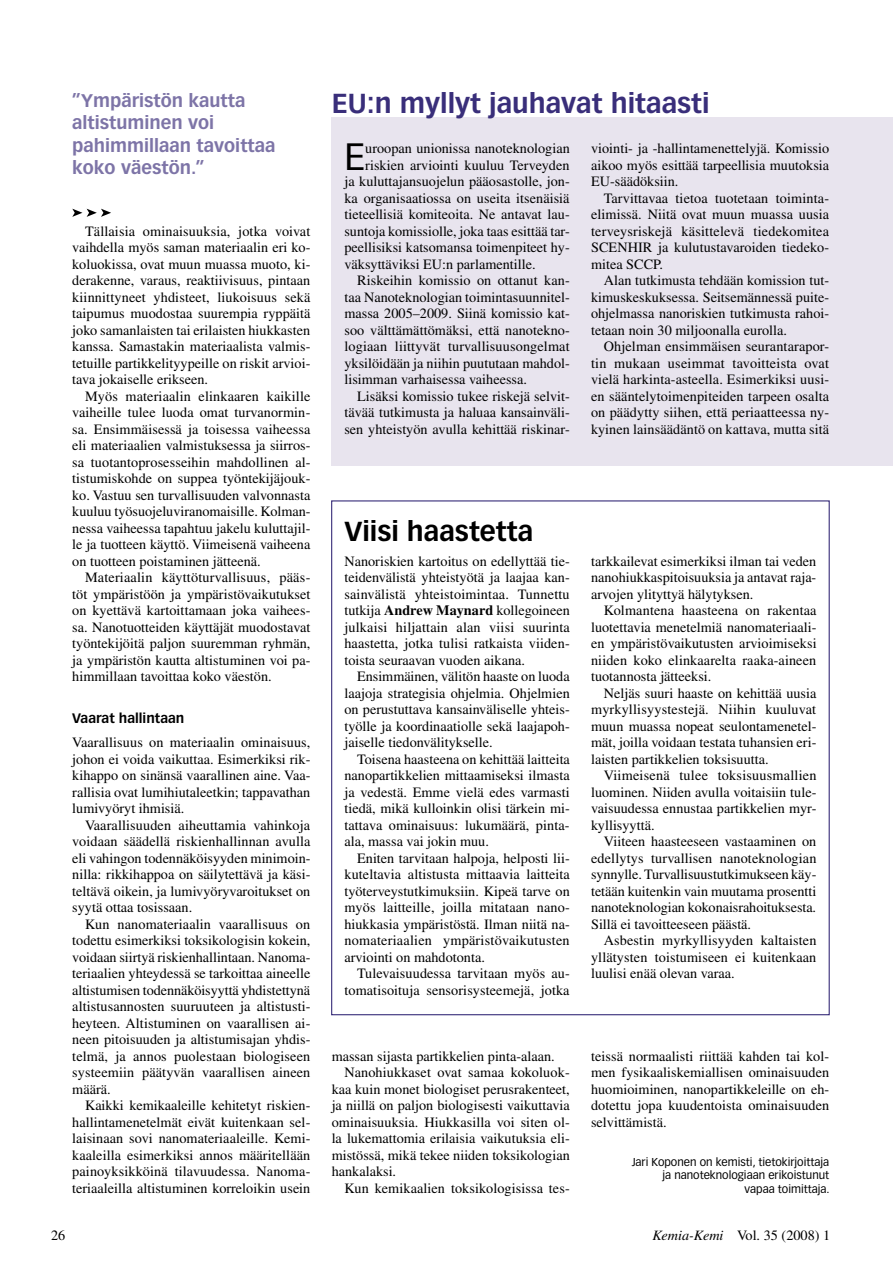
<style>
.page{position:relative;width:893px;height:1263px;background:#fff}
.page>*{position:absolute;margin:0;border:0;box-sizing:border-box;transform-origin:0 0}
.Leipis_9_5_ei_sis{font:37.35px "Vectora LH";color:#000}
.Pieni_otsikko{font:700 27px "Vectora LH";color:#392e7a}
.Pieni_otsikko-2{font:700 27px "Vectora LH";color:#000}
.Väliotsikko{font:700 18px/22.5px "Vectora LH";color:#7d74a7}
.Leipis_9_5{font:14.25px/16.5px "Times";color:#000;text-align:justify}
.Leipis_9_5_ei_sis-2{font:14.25px/16.5px "Times";color:#000;text-align:justify}
.Väliotsikko-2{font:700 13.5px "Vectora LH";color:#000}
.Teksti_loppuun{font:11.25px "Vectora LH";color:#000}
.s1{font-weight:700}
.s2{font-style:italic}
</style>
<div class="page">
<div style="left:332px;top:117px;width:561px;height:349px;background:#e8e4ee"></div>
<svg style="left:72px;top:209px;width:39px;height:8px"></svg>
<p class="Väliotsikko" style="left:72px;top:89px;width:205px">”Ympäristön kautta altistuminen voi pahimmillaan tavoittaa koko väestön.”</p>
<p class="Leipis_9_5" style="left:72px;top:222px;width:240px;text-indent:13px">Tällaisia ominaisuuksia, jotka voivat vaihdella myös saman materiaalin eri ko&shy;koluokissa, ovat muun muassa muoto, ki&shy;derakenne, varaus, reaktiivisuus, pintaan kiinnittyneet yhdisteet, liukoisuus sekä taipumus muodostaa suurempia ryppäitä joko samanlaisten tai erilaisten hiukkasten kanssa. Samastakin materiaalista valmis&shy;tetuille partikkelityypeille on riskit arvioi&shy;tava jokaiselle erikseen.</p>
<p class="Leipis_9_5" style="left:72px;top:387px;width:240px;text-indent:13px">Myös materiaalin elinkaaren kaikille vaiheille tulee luoda omat turvanormin&shy;sa. Ensimmäisessä ja toisessa vaiheessa eli materiaalien valmistuksessa ja siirros&shy;sa tuotantoprosesseihin mahdollinen al&shy;tistumiskohde on suppea työntekijäjouk&shy;ko. Vastuu sen turvallisuuden valvonnasta kuuluu työsuojeluviranomaisille. Kolman&shy;nessa vaiheessa tapahtuu jakelu kuluttajil&shy;le ja tuotteen käyttö. Viimeisenä vaiheena on tuotteen poistaminen jätteenä.</p>
<p class="Leipis_9_5" style="left:72px;top:569px;width:240px;text-indent:13px">Materiaalin käyttöturvallisuus, pääs&shy;töt ympäristöön ja ympäristövaikutukset on kyettävä kartoittamaan joka vaihees&shy;sa. Nanotuotteiden käyttäjät muodostavat työntekijöitä paljon suuremman ryhmän, ja ympäristön kautta altistuminen voi pa&shy;himmillaan tavoittaa koko väestön.</p>
<p class="Väliotsikko-2" style="left:72px;top:710px;width:114px">Vaarat hallintaan</p>
<p class="Leipis_9_5_ei_sis-2" style="left:72px;top:734px;width:240px">Vaarallisuus on materiaalin ominaisuus, johon ei voida vaikuttaa. Esimerkiksi rik&shy;kihappo on sinänsä vaarallinen aine. Vaa&shy;rallisia ovat lumihiutaleetkin; tappavathan lumivyöryt ihmisiä.</p>
<p class="Leipis_9_5" style="left:72px;top:816px;width:240px;text-indent:13px">Vaarallisuuden aiheuttamia vahinkoja voidaan säädellä riskienhallinnan avulla eli vahingon todennäköisyyden minimoin&shy;nilla: rikkihappoa on säilytettävä ja käsi&shy;teltävä oikein, ja lumivyöryvaroitukset on syytä ottaa tosissaan.</p>
<p class="Leipis_9_5" style="left:72px;top:915px;width:240px;text-indent:13px">Kun nanomateriaalin vaarallisuus on todettu esimerkiksi toksikologisin kokein, voidaan siirtyä riskienhallintaan. Nanoma&shy;teriaalien yhteydessä se tarkoittaa aineelle altistumisen todennäköisyyttä yhdistettynä altistusannosten suuruuteen ja altistusti&shy;heyteen. Altistuminen on vaarallisen ai&shy;neen pitoisuuden ja altistumisajan yhdis&shy;telmä, ja annos puolestaan biologiseen systeemiin päätyvän vaarallisen aineen määrä.</p>
<p class="Leipis_9_5" style="left:72px;top:1097px;width:240px;text-indent:13px">Kaikki kemikaaleille kehitetyt riskien&shy;hallintamenetelmät eivät kuitenkaan sel&shy;laisinaan sovi nanomateriaaleille. Kemi&shy;kaaleilla esimerkiksi annos määritellään painoyksikköinä tilavuudessa. Nanoma&shy;teriaaleilla altistuminen korreloikin usein</p>
<p class="Pieni_otsikko" style="left:332px;top:87px;width:380px">EU:n myllyt jauhavat hitaasti</p>
<p class="Leipis_9_5" style="left:591px;top:140px;width:240px">viointi- ja -hallintamenettelyjä. Komissio aikoo myös esittää tarpeellisia muutoksia EU-säädöksiin.</p>
<p class="Leipis_9_5" style="left:591px;top:189px;width:240px;text-indent:13px">Tarvittavaa tietoa tuotetaan toiminta&shy;elimissä. Niitä ovat muun muassa uusia terveysriskejä käsittelevä tiedekomitea SCENHIR ja kulutustavaroiden tiedeko&shy;mitea SCCP.</p>
<p class="Leipis_9_5" style="left:591px;top:272px;width:240px;text-indent:13px">Alan tutkimusta tehdään komission tut&shy;kimuskeskuksessa. Seitsemännessä puite&shy;ohjelmassa nanoriskien tutkimusta rahoi&shy;tetaan noin 30 miljoonalla eurolla.</p>
<p class="Leipis_9_5" style="left:591px;top:338px;width:240px;text-indent:13px">Ohjelman ensimmäisen seurantarapor&shy;tin mukaan useimmat tavoitteista ovat vielä harkinta-asteella. Esimerkiksi uusi&shy;en sääntelytoimenpiteiden tarpeen osalta on päädytty siihen, että periaatteessa ny&shy;kyinen lainsäädäntö on kattava, mutta sitä</p>
<p class="Leipis_9_5_ei_sis" style="left:344px;top:134px;width:22px">E</p>
<p class="Leipis_9_5_ei_sis-2" style="left:365px;top:140px;width:206px">uroopan unionissa nanoteknologian</p>
<p class="Leipis_9_5_ei_sis-2" style="left:365px;top:156px;width:206px">riskien arviointi kuuluu Terveyden</p>
<p class="Leipis_9_5_ei_sis-2" style="left:344px;top:173px;width:227px">ja kuluttajansuojelun pääosastolle, jon-</p>
<p class="Leipis_9_5_ei_sis-2" style="left:344px;top:189px;width:227px">ka organisaatiossa on useita itsenäisiä</p>
<p class="Leipis_9_5_ei_sis-2" style="left:344px;top:206px;width:227px">tieteellisiä komiteoita. Ne antavat lau-</p>
<p class="Leipis_9_5_ei_sis-2" style="left:344px;top:222px;width:227px">suntoja komissiolle, joka taas esittää tar-</p>
<p class="Leipis_9_5_ei_sis-2" style="left:344px;top:239px;width:227px">peellisiksi katsomansa toimenpiteet hy-</p>
<p class="Leipis_9_5_ei_sis-2" style="left:344px;top:255px;width:193px">väksyttäviksi EU:n parlamentille.</p>
<p class="Leipis_9_5" style="left:344px;top:272px;width:227px;text-indent:13px">Riskeihin komissio on ottanut kan&shy;taa Nanoteknologian toimintasuunnitel&shy;massa 2005–2009. Siinä komissio kat&shy;soo välttämättömäksi, että nanotekno&shy;logiaan liittyvät turvallisuusongelmat yksilöidään ja niihin puututaan mahdol&shy;lisimman varhaisessa vaiheessa.</p>
<p class="Leipis_9_5" style="left:344px;top:387px;width:227px;text-indent:13px">Lisäksi komissio tukee riskejä selvit&shy;tävää tutkimusta ja haluaa kansainväli&shy;sen yhteistyön avulla kehittää riskinar-</p>
<p class="Pieni_otsikko-2" style="left:344px;top:515px;width:191px">Viisi haastetta</p>
<p class="Leipis_9_5_ei_sis-2" style="left:344px;top:552px;width:227px">Nanoriskien kartoitus on edellyttää tie&shy;teidenvälistä yhteistyötä ja laajaa kan&shy;sainvälistä yhteistoimintaa. Tunnettu tutkija <span class="s1">Andrew Maynard</span> kollegoineen julkaisi hiljattain alan viisi suurinta haastetta, jotka tulisi ratkaista viiden&shy;toista seuraavan vuoden aikana.</p>
<p class="Leipis_9_5" style="left:344px;top:668px;width:227px;text-indent:13px">Ensimmäinen, välitön haaste on luoda laajoja strategisia ohjelmia. Ohjelmien on perustuttava kansainväliselle yhteis&shy;työlle ja koordinaatiolle sekä laajapoh&shy;jaiselle tiedonvälitykselle.</p>
<p class="Leipis_9_5" style="left:344px;top:750px;width:227px;text-indent:13px">Toisena haasteena on kehittää laitteita nanopartikkelien mittaamiseksi ilmasta ja vedestä. Emme vielä edes varmasti tiedä, mikä kulloinkin olisi tärkein mi&shy;tattava ominaisuus: lukumäärä, pinta&shy;ala, massa vai jokin muu.</p>
<p class="Leipis_9_5" style="left:344px;top:849px;width:227px;text-indent:13px">Eniten tarvitaan halpoja, helposti lii&shy;kuteltavia altistusta mittaavia laitteita työterveystutkimuksiin. Kipeä tarve on myös laitteille, joilla mitataan nano&shy;hiukkasia ympäristöstä. Ilman niitä na&shy;nomateriaalien ympäristövaikutusten arviointi on mahdotonta.</p>
<p class="Leipis_9_5" style="left:344px;top:965px;width:227px;text-align:right">Tulevaisuudessa tarvitaan myös au&shy;tomatisoituja sensorisysteemejä, jotka</p>
<p class="Leipis_9_5" style="left:332px;top:1047px;width:225px">massan sijasta partikkelien pinta-alaan.</p>
<p class="Leipis_9_5" style="left:332px;top:1064px;width:240px;text-indent:13px">Nanohiukkaset ovat samaa kokoluok&shy;kaa kuin monet biologiset perusrakenteet, ja niillä on paljon biologisesti vaikuttavia ominaisuuksia. Hiukkasilla voi siten ol&shy;la lukemattomia erilaisia vaikutuksia eli&shy;mistössä, mikä tekee niiden toksikologian hankalaksi.</p>
<p class="Leipis_9_5" style="left:344px;top:1179px;width:227px">Kun kemikaalien toksikologisissa tes-</p>
<p class="Leipis_9_5" style="left:591px;top:552px;width:227px">tarkkailevat esimerkiksi ilman tai veden nanohiukkaspitoisuuksia ja antavat raja&shy;arvojen ylityttyä hälytyksen.</p>
<p class="Leipis_9_5" style="left:591px;top:602px;width:227px;text-indent:13px">Kolmantena haasteena on rakentaa luotettavia menetelmiä nanomateriaali&shy;en ympäristövaikutusten arvioimiseksi niiden koko elinkaarelta raaka-aineen tuotannosta jätteeksi.</p>
<p class="Leipis_9_5" style="left:591px;top:684px;width:227px;text-indent:13px">Neljäs suuri haaste on kehittää uusia myrkyllisyystestejä. Niihin kuuluvat muun muassa nopeat seulontamenetel&shy;mät, joilla voidaan testata tuhansien eri&shy;laisten partikkelien toksisuutta.</p>
<p class="Leipis_9_5" style="left:591px;top:767px;width:227px;text-indent:13px">Viimeisenä tulee toksisuusmallien luominen. Niiden avulla voitaisiin tule&shy;vaisuudessa ennustaa partikkelien myr&shy;kyllisyyttä.</p>
<p class="Leipis_9_5" style="left:591px;top:833px;width:227px;text-indent:13px">Viiteen haasteeseen vastaaminen on edellytys turvallisen nanoteknologian synnylle. Turvallisuustutkimukseen käy&shy;tetään kuitenkin vain muutama prosentti nanoteknologian kokonaisrahoituksesta.<br>Sillä ei tavoitteeseen päästä.</p>
<p class="Leipis_9_5" style="left:591px;top:932px;width:227px;text-indent:13px">Asbestin myrkyllisyyden kaltaisten yllätysten toistumiseen ei kuitenkaan luulisi enää olevan varaa.</p>
<p class="Leipis_9_5" style="left:591px;top:1047px;width:240px">teissä normaalisti riittää kahden tai kol&shy;men fysikaaliskemiallisen ominaisuuden huomioiminen, nanopartikkeleille on eh&shy;dotettu jopa kuudentoista ominaisuuden selvittämistä.</p>
<p class="Teksti_loppuun" style="left:632px;top:1155px;width:199px">Jari Koponen on kemisti, tietokirjoittaja</p>
<p class="Teksti_loppuun" style="left:662px;top:1168px;width:168px">ja nanoteknologiaan erikoistunut</p>
<p class="Teksti_loppuun" style="left:745px;top:1182px;width:87px">vapaa toimittaja.</p>
<p class="Leipis_9_5" style="left:51px;top:1226px;width:16px">26</p>
<p class="Leipis_9_5" style="left:652px;top:1226px;width:179px"><span class="s2">Kemia-Kemi</span> Vol. 35 (2008) 1</p>
</div>
